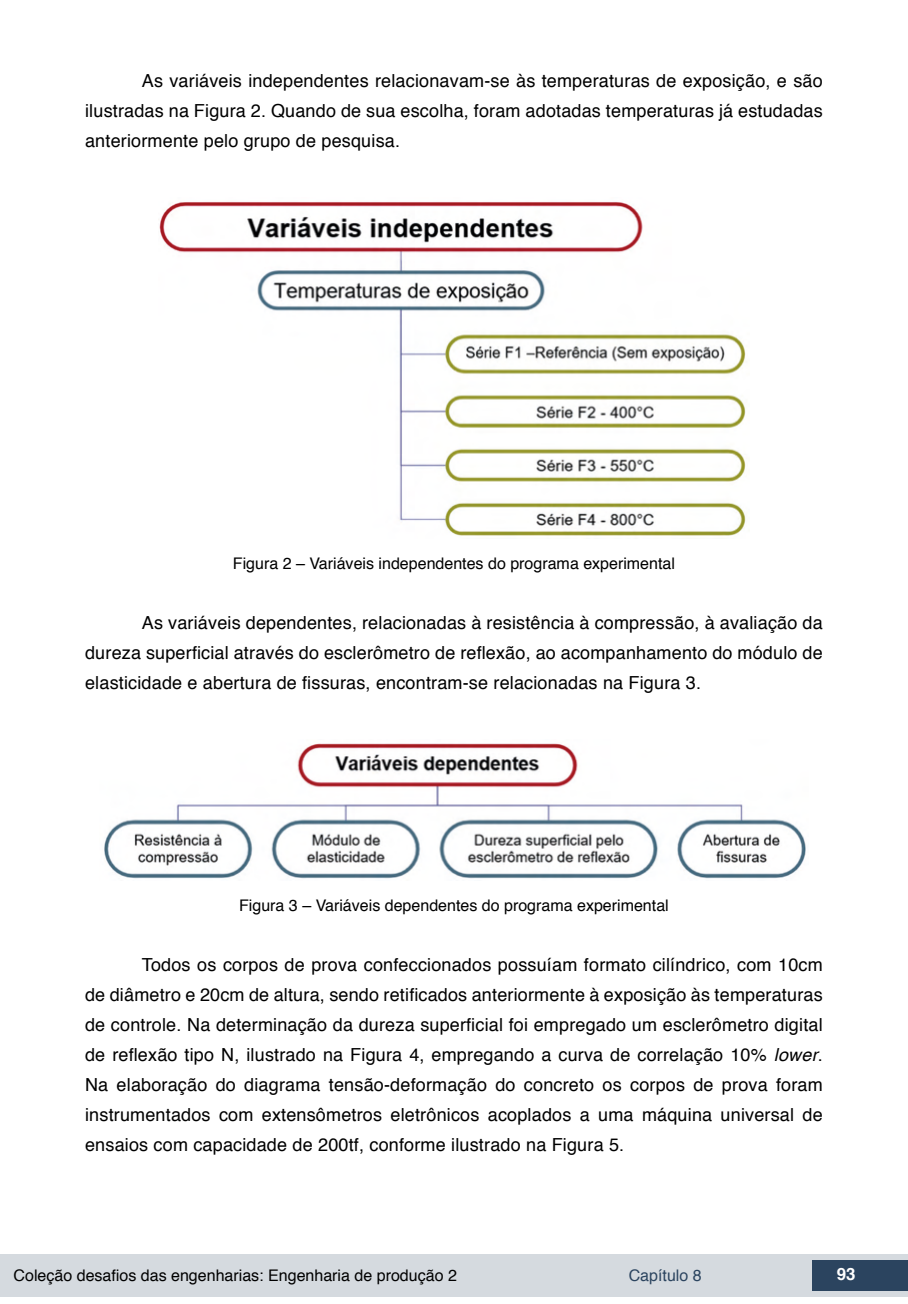
<style>
.page{position:relative;width:908px;height:1304px;background:#fff}
.page>*{position:absolute;margin:0;border:0;box-sizing:border-box;transform-origin:0 0}
.t1{font:18px/30px "Helvetica";letter-spacing:.01em;color:#000;text-align:justify}
.t2{font:700 16.8px "Helvetica";color:#fff}
.t3{font:16px "Helvetica";color:#000}
.t4{font:16px "Helvetica";color:#2b445f}
.s1{font-style:italic}
</style>
<div class="page">
<div style="left:0;top:1254px;width:906px;height:43px;background:#d5dadf"></div>
<div style="left:812px;top:1261px;width:95px;height:30px;background:#2b445f"></div>
<img style="left:158px;top:202px;width:588px;height:334px">
<img style="left:104px;top:743px;width:702px;height:136px">
<p class="t1" style="left:85px;top:66px;width:738px;text-indent:57px">As variáveis independentes relacionavam-se às temperaturas de exposição, e são ilustradas na Figura 2. Quando de sua escolha, foram adotadas temperaturas já estudadas anteriormente pelo grupo de pesquisa.</p>
<p class="t3" style="left:233px;top:551px;width:443px">Figura 2 – Variáveis independentes do programa experimental</p>
<p class="t1" style="left:85px;top:608px;width:738px;text-indent:57px">As variáveis dependentes, relacionadas à resistência à compressão, à avaliação da dureza superficial através do esclerômetro de reflexão, ao acompanhamento do módulo de elasticidade e abertura de fissuras, encontram-se relacionadas na Figura 3.</p>
<p class="t3" style="left:239px;top:893px;width:431px">Figura 3 – Variáveis dependentes do programa experimental</p>
<p class="t1" style="left:85px;top:951px;width:738px;text-indent:57px">Todos os corpos de prova confeccionados possuíam formato cilíndrico, com 10cm de diâmetro e 20cm de altura, sendo retificados anteriormente à exposição às temperaturas de controle. Na determinação da dureza superficial foi empregado um esclerômetro digital de reflexão tipo N, ilustrado na Figura 4, empregando a curva de correlação 10% <span class="s1">lower</span>.<br>Na elaboração do diagrama tensão-deformação do concreto os corpos de prova foram instrumentados com extensômetros eletrônicos acoplados a uma máquina universal de ensaios com capacidade de 200tf, conforme ilustrado na Figura 5.</p>
<p class="t3" style="left:14px;top:1263px;width:444px">Coleção desafios das engenharias: Engenharia de produção 2</p>
<p class="t4" style="left:628px;top:1263px;width:74px">Capítulo 8</p>
<p class="t2" style="left:836px;top:1261px;width:20px">93</p>
</div>
